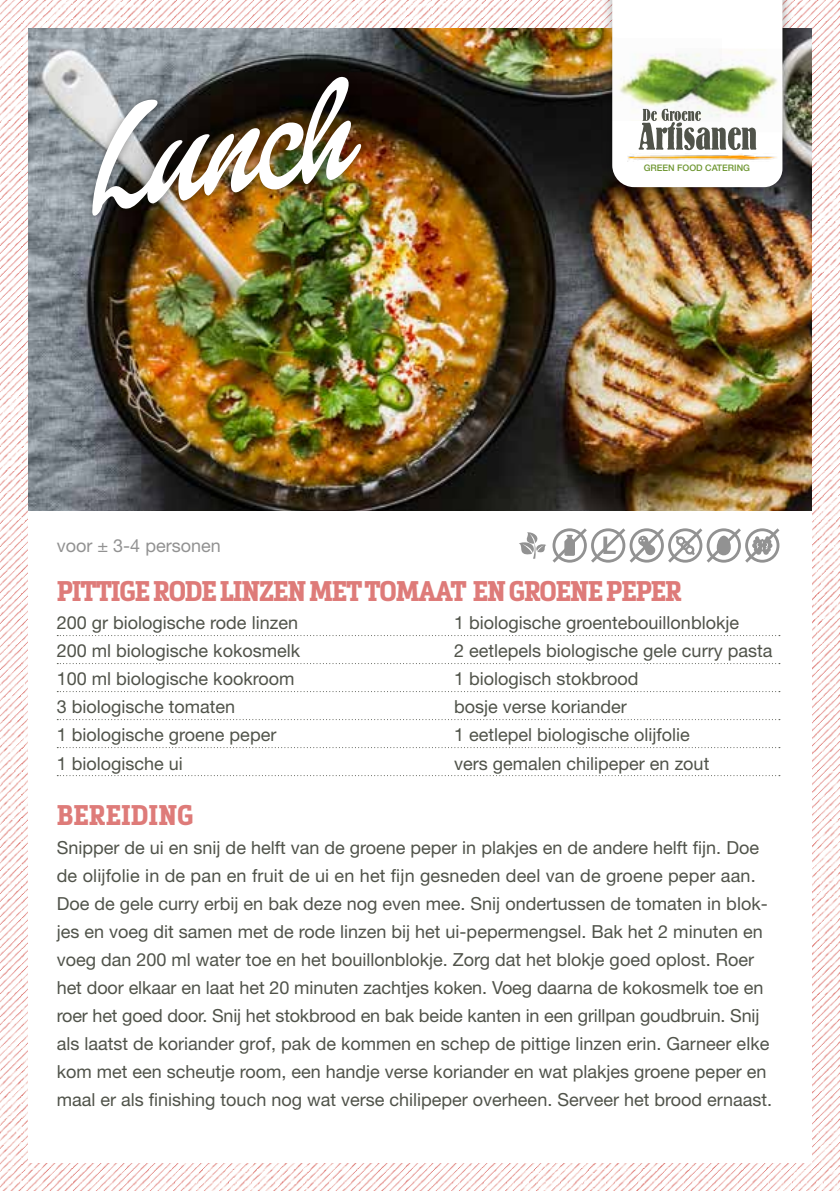
<style>
.page{position:relative;width:840px;height:1191px;background:#fff}
.page>*{position:absolute;margin:0;border:0;box-sizing:border-box;transform-origin:0 0}
.t1{font:150px "Dollie Script Personal Use";color:#fff}
.t2{font:700 28px "Metronic Slab Narrow";letter-spacing:-.04em;color:#de7b79}
.t3{font:700 28px "Metronic Slab Narrow";color:#de7b79}
.t4{font:18px/28px "Helvetica Neue LT Std";color:#50534a}
.t5{font:18px "Helvetica Neue LT Std";color:#929292}
.t6{font:500 9px "Helvetica Neue LT Std";color:#6e9631}
</style>
<div class="page">
<img style="left:0;top:0;width:839px;height:1191px">
<div style="left:28px;top:28px;width:783px;height:1134px;background:#fff"></div>
<img style="left:28px;top:28px;width:783px;height:482px">
<svg style="left:57px;top:635px;width:722px;height:1px"></svg>
<svg style="left:57px;top:663px;width:722px;height:1px"></svg>
<svg style="left:57px;top:691px;width:722px;height:1px"></svg>
<svg style="left:57px;top:719px;width:722px;height:1px"></svg>
<svg style="left:57px;top:747px;width:722px;height:1px"></svg>
<svg style="left:57px;top:775px;width:722px;height:1px"></svg>
<div style="left:83px;top:67px;width:287px;height:158px;background:#000;opacity:.35"></div>
<div style="left:601px;top:0;width:192px;height:198px;background:#000;opacity:.35"></div>
<img style="left:609px;top:37px;width:3px;height:85px">
<img style="left:782px;top:48px;width:3px;height:84px">
<img style="left:782px;top:153px;width:5px;height:9px">
<svg style="left:612px;top:0;width:170px;height:187px"></svg>
<svg style="left:519px;top:528px;width:261px;height:35px"></svg>
<h1 class="t1" style="left:71px;top:81px;width:273px;rotate:-8deg">Lunch</h1>
<p class="t5" style="left:57px;top:534px;width:165px">voor ± 3-4 personen</p>
<p class="t6" style="left:643px;top:163px;width:108px">GREEN FOOD CATERING</p>
<h2 class="t2" style="left:57px;top:575px;width:626px">PITTIGE RODE LINZEN MET TOMAAT EN GROENE PEPER</h2>
<p class="t4" style="left:57px;top:609px;width:243px">200 gr biologische rode linzen</p>
<p class="t4" style="left:454px;top:609px;width:286px">1 biologische groentebouillonblokje</p>
<p class="t4" style="left:57px;top:637px;width:245px">200 ml biologische kokosmelk</p>
<p class="t4" style="left:454px;top:637px;width:320px">2 eetlepels biologische gele curry pasta</p>
<p class="t4" style="left:57px;top:665px;width:239px">100 ml biologische kookroom</p>
<p class="t4" style="left:454px;top:665px;width:186px">1 biologisch stokbrood</p>
<p class="t4" style="left:57px;top:693px;width:180px">3 biologische tomaten</p>
<p class="t4" style="left:454px;top:693px;width:174px">bosje verse koriander</p>
<p class="t4" style="left:57px;top:721px;width:221px">1 biologische groene peper</p>
<p class="t4" style="left:454px;top:721px;width:237px">1 eetlepel biologische olijfolie</p>
<p class="t4" style="left:57px;top:749px;width:128px">1 biologische ui</p>
<p class="t4" style="left:454px;top:749px;width:257px">vers gemalen chilipeper en zout</p>
<h2 class="t3" style="left:57px;top:799px;width:138px">BEREIDING</h2>
<p class="t4" style="left:57px;top:833px;width:716px">Snipper de ui en snij de helft van de groene peper in plakjes en de andere helft fijn. Doe de olijfolie in de pan en fruit de ui en het fijn gesneden deel van de groene peper aan.<br>Doe de gele curry erbij en bak deze nog even mee. Snij ondertussen de tomaten in blok&shy;jes en voeg dit samen met de rode linzen bij het ui-pepermengsel. Bak het 2 minuten en voeg dan 200 ml water toe en het bouillonblokje. Zorg dat het blokje goed oplost. Roer het door elkaar en laat het 20 minuten zachtjes koken. Voeg daarna de kokosmelk toe en roer het goed door. Snij het stokbrood en bak beide kanten in een grillpan goudbruin. Snij als laatst de koriander grof, pak de kommen en schep de pittige linzen erin. Garneer elke kom met een scheutje room, een handje verse koriander en wat plakjes groene peper en maal er als finishing touch nog wat verse chilipeper overheen. Serveer het brood ernaast.</p>
</div>
